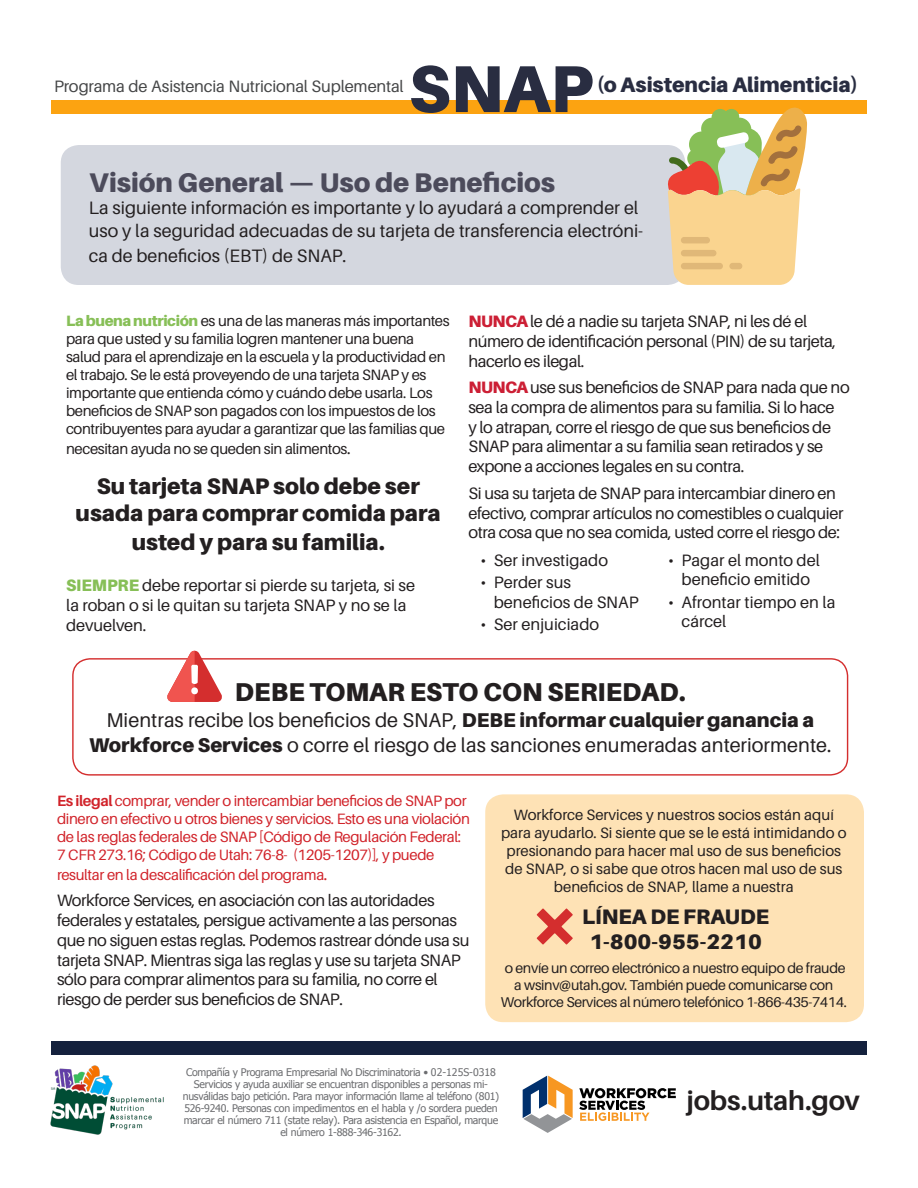
<style>
.page{position:relative;width:918px;height:1188px;background:#fff}
.page>*{position:absolute;margin:0;border:0;box-sizing:border-box;transform-origin:0 0}
.t1{font:900 66.3px "Aileron";color:#292d41}
.t2{font:900 27px "Aileron";color:#4c4b5b}
.t3{font:700 27px "Aileron";letter-spacing:-.01em;color:#231f20}
.t4{font:900 25.8px "Aileron";color:#231f20}
.t5{font:900 22.5px/27.8px "Aileron";color:#231f20;text-align:center}
.t6{font:900 21px "Aileron";color:#231f20}
.t7{font:900 21px "Aileron";color:#292d41}
.t8{font:19.95px/25.7px "Aileron";color:#231f20;text-align:center}
.t9{font:18px/22.5px "Aileron";color:#231f20}
.t10{font:16.5px/19.8px "Aileron";letter-spacing:-.025em;color:#231f20}
.t11{font:16.5px/19.8px "Aileron";color:#231f20}
.t12{font:16.5px/19.8px "Aileron";letter-spacing:-.005em;color:#231f20}
.t13{font:16.5px "Aileron";letter-spacing:-.01em;color:#454647}
.t14{font:15px/18px "Aileron";letter-spacing:-.025em;color:#231f20}
.t15{font:15px/18px "Aileron";letter-spacing:-.025em;color:#d1232a}
.t16{font:15px/18px "Aileron";color:#231f20;text-align:center}
.t17{font:14.25px/17.1px "Aileron";letter-spacing:-.025em;color:#231f20;text-align:center}
.t18{font:10.5px/12px "Tahoma";letter-spacing:-.025em;color:#6c6d70;text-align:center}
.s1{font-weight:900;color:#87bf57}
.s2{font-size:16.5px}
.s3{font-weight:900;color:#cc1f35}
.s4{font-weight:900}
.s5{font-weight:700}
</style>
<div class="page">
<div style="left:61px;top:145px;width:624px;height:140px;background:#d4d7df;border-radius:18px"></div>
<div style="left:51px;top:1042px;width:816px;height:13px;background:#14213d"></div>
<div style="left:51px;top:101px;width:816px;height:13px;background:#fca311"></div>
<svg style="left:523px;top:1076px;width:50px;height:57px"></svg>
<svg style="left:579px;top:1088px;width:97px;height:33px"></svg>
<img style="left:50px;top:1065px;width:114px;height:70px">
<div style="left:72px;top:658px;width:776px;height:118px;border:1px solid #d42e2e;border-radius:17px"></div>
<svg style="left:167px;top:651px;width:55px;height:51px"></svg>
<div style="left:485px;top:794px;width:379px;height:228px;background:#fee2b5;border-radius:18px"></div>
<svg style="left:537px;top:908px;width:36px;height:37px"></svg>
<svg style="left:668px;top:107px;width:139px;height:178px"></svg>
<div style="left:681px;top:237px;width:29px;height:6px;background:#e0b878;border-radius:3px"></div>
<div style="left:681px;top:250px;width:35px;height:6px;background:#e0b878;border-radius:3px"></div>
<div style="left:681px;top:263px;width:42px;height:6px;background:#e0b878;border-radius:3px"></div>
<div style="left:729px;top:263px;width:13px;height:6px;background:#e0b878;border-radius:3px"></div>
<p class="t1" style="left:409px;top:50px;width:186px">SNAP</p>
<p class="t7" style="left:596px;top:72px;width:264px">(o Asistencia Alimenticia)</p>
<p class="t13" style="left:54px;top:77px;width:351px">Programa de Asistencia Nutricional Suplemental</p>
<p class="t2" style="left:89px;top:166px;width:468px">Visión General — Uso de Beneficios</p>
<p class="t9" style="left:89px;top:197px;width:556px">La siguiente información es importante y lo ayudará a comprender el uso y la seguridad adecuadas de su tarjeta de transferencia electróni-</p>
<p class="t9" style="left:89px;top:244px;width:259px">ca de beneficios (EBT) de SNAP.</p>
<p class="t14" style="left:66px;top:312px;width:385px"><span class="s1">La buena nutrición</span> es una de las maneras más importantes para que usted y su familia logren mantener una buena salud para el aprendizaje en la escuela y la productividad en el trabajo. Se le está proveyendo de una tarjeta SNAP y es importante que entienda cómo y cuándo debe usarla. Los beneficios de SNAP son pagados con los impuestos de los contribuyentes para ayudar a garantizar que las familias que</p>
<p class="t14" style="left:66px;top:440px;width:286px">necesitan ayuda no se queden sin alimentos<span class="s2">.</span></p>
<p class="t5" style="left:76px;top:472px;width:367px">Su tarjeta SNAP solo debe ser usada para comprar comida para usted y para su familia.</p>
<p class="t12" style="left:66px;top:576px;width:351px"><span class="s1">SIEMPRE</span> debe reportar si pierde su tarjeta, si se la roban o si le quitan su tarjeta SNAP y no se la devuelven.</p>
<p class="t10" style="left:468px;top:311px;width:369px"><span class="s3">NUNCA</span> le dé a nadie su tarjeta SNAP, ni les dé el número de identificación personal (PIN) de su tarjeta, hacerlo es ilegal.</p>
<p class="t10" style="left:468px;top:378px;width:383px"><span class="s3">NUNCA</span> use sus beneficios de SNAP para nada que no sea la compra de alimentos para su familia. Si lo hace<br>y lo atrapan, corre el riesgo de que sus beneficios de SNAP para alimentar a su familia sean retirados y se expone a acciones legales en su contra.</p>
<p class="t10" style="left:468px;top:483px;width:377px">Si usa su tarjeta de SNAP para intercambiar dinero en efectivo, comprar artículos no comestibles o cualquier otra cosa que no sea comida, usted corre el riesgo de:</p>
<p class="t11" style="left:480px;top:550px;width:129px">• Ser investigado</p>
<p class="t11" style="left:494px;top:572px;width:146px;text-indent:-14px">• Perder sus beneficios de SNAP</p>
<p class="t11" style="left:480px;top:614px;width:120px">• Ser enjuiciado</p>
<p class="t11" style="left:668px;top:550px;width:153px;text-align:center">• Pagar el monto del beneficio emitido</p>
<p class="t11" style="left:682px;top:592px;width:156px;text-indent:-14px">• Afrontar tiempo en la cárcel</p>
<p class="t4" style="left:235px;top:677px;width:452px">DEBE TOMAR ESTO CON SERIEDAD.</p>
<p class="t8" style="left:89px;top:707px;width:744px">Mientras recibe los beneficios de SNAP, <span class="s4">DEBE informar cualquier ganancia a<br>Workforce Services</span> o corre el riesgo de las sanciones enumeradas anteriormente.</p>
<p class="t15" style="left:57px;top:792px;width:414px"><span class="s5">Es ilegal</span> comprar, vender o intercambiar beneficios de SNAP por dinero en efectivo u otros bienes y servicios. Esto es una violación de las reglas federales de SNAP [Código de Regulación Federal:<br>7 CFR 273.16; Código de Utah: 76-8- (1205-1207)], y puede</p>
<p class="t15" style="left:57px;top:866px;width:272px">resultar en la descalificación del programa<span class="s2">.</span></p>
<p class="t10" style="left:57px;top:891px;width:414px">Workforce Services, en asociación con las autoridades federales y estatales, persigue activamente a las personas que no siguen estas reglas. Podemos rastrear dónde usa su tarjeta SNAP. Mientras siga las reglas y use su tarjeta SNAP sólo para comprar alimentos para su familia, no corre el riesgo de perder sus beneficios de SNAP.</p>
<p class="t16" style="left:501px;top:806px;width:347px">Workforce Services y nuestros socios están aquí para ayudarlo. Si siente que se le está intimidando o presionando para hacer mal uso de sus beneficios de SNAP, o si sabe que otros hacen mal uso de sus beneficios de SNAP, llame a nuestra</p>
<p class="t6" style="left:582px;top:904px;width:189px">LÍNEA DE FRAUDE</p>
<p class="t6" style="left:589px;top:929px;width:174px">1-800-955-2210</p>
<p class="t17" style="left:501px;top:959px;width:348px">o envíe un correo electrónico a nuestro equipo de fraude a wsinv@utah.gov. También puede comunicarse con<br>Workforce Services al número telefónico 1-866-435-7414.</p>
<p class="t18" style="left:186px;top:1065px;width:312px">Compañía y Programa Empresarial No Discriminatoria • 02-125S-0318</p>
<p class="t18" style="left:183px;top:1077px;width:318px">Servicios y ayuda auxiliar se encuentran disponibles a personas mi&shy;nusválidas bajo petición. Para mayor información llame al teléfono (801)<br>526-9240. Personas con impedimentos en el habla y /o sordera pueden marcar el número 711 (state relay). Para asistencia en Español, marque el número 1-888-346-3162.</p>
<p class="t3" style="left:687px;top:1086px;width:175px">jobs.utah.gov</p>
</div>
